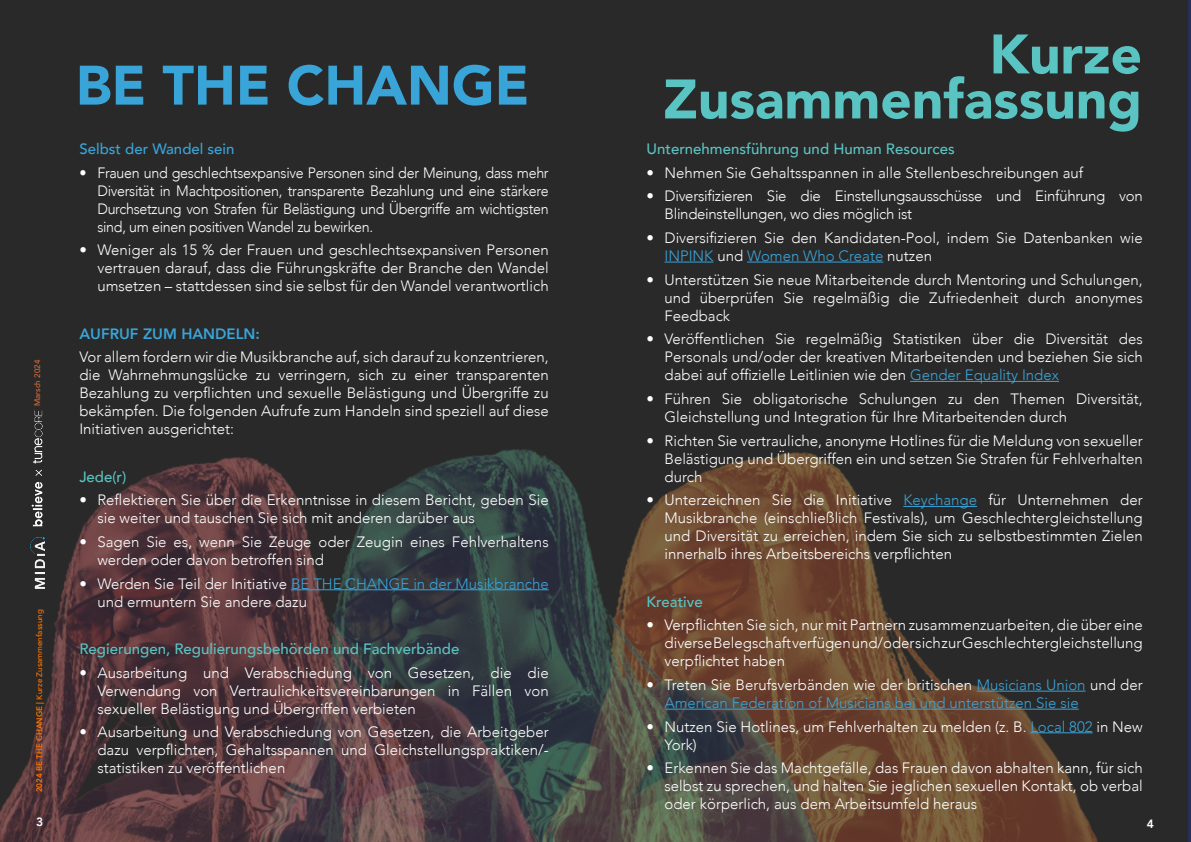
<style>
.page{position:relative;width:1191px;height:842px;background:#292929}
.page>*{position:absolute;margin:0;border:0;box-sizing:border-box;transform-origin:0 0}
.t1{font:900 55px/45px "Avenir";color:#5ac4c2;text-align:right}
.t2{font:900 55px "Avenir";color:#39a4d8}
.t3{font:300 15px/18px "Avenir";color:#fff;text-align:justify}
.t4{font:300 15px/18px "Avenir";color:#fff;text-align:justify;scale:.95 1}
.t5{font:300 15px/18px "Avenir";color:#39a4d8}
.t6{font:500 15px "Avenir";color:#5ac4c2}
.t7{font:300 15px/18px "Avenir";letter-spacing:-.02em;color:#fff}
.t8{font:500 15px "Avenir";color:#39a4d8}
.t9{font:800 15px "Avenir";color:#39a4d8}
.t10{font:800 12px "Avenir";color:#fff}
.t11{font:500 8px "Avenir";color:#f70}
.t12{font:500 8px "Avenir";color:#d86d38}
.s1{font-weight:800}
.s2{color:#39a4d8}
.s3{color:#fff}
</style>
<div class="page">
<img style="left:833px;top:437px;width:281px;height:405px">
<img style="left:247px;top:218px;width:586px;height:624px">
<img style="left:0;top:224px;width:623px;height:618px">
<hr style="left:291px;top:589px;width:258px;height:1px;background:#39a4d8">
<hr style="left:664px;top:262px;width:49px;height:1px;background:#39a4d8">
<hr style="left:747px;top:262px;width:136px;height:1px;background:#39a4d8">
<hr style="left:910px;top:381px;width:149px;height:1px;background:#39a4d8">
<hr style="left:903px;top:506px;width:74px;height:1px;background:#39a4d8">
<hr style="left:976px;top:691px;width:109px;height:1px;background:#39a4d8">
<hr style="left:664px;top:709px;width:414px;height:1px;background:#39a4d8">
<hr style="left:1030px;top:732px;width:62px;height:1px;background:#39a4d8">
<p class="t12" style="left:30px;top:406px;width:48px;rotate:-90deg">Marsch 2024</p>
<p class="t11" style="left:32px;top:792px;width:184px;rotate:-90deg"><span class="s1">2024 BE THE CHANGE |</span> Kurze Zusammenfassung</p>
<p class="t10" style="left:36px;top:812px;width:9px">3</p>
<h1 class="t2" style="left:76px;top:38px;width:455px">BE THE CHANGE</h1>
<p class="t8" style="left:79px;top:136px;width:157px">Selbst der Wandel sein</p>
<p class="t4" style="left:97px;top:163px;width:476px;text-indent:-18px">• Frauen und geschlechtsexpansive Personen sind der Meinung, dass mehr Diversität in Machtpositionen, transparente Bezahlung und eine stärkere Durchsetzung von Strafen für Belästigung und Übergriffe am wichtigsten sind, um einen positiven Wandel zu bewirken.</p>
<p class="t3" style="left:97px;top:241px;width:453px;text-indent:-18px">• Weniger als 15 % der Frauen und geschlechtsexpansiven Personen vertrauen darauf, dass die Führungskräfte der Branche den Wandel umsetzen – stattdessen sind sie selbst für den Wandel verantwortlich</p>
<p class="t9" style="left:79px;top:322px;width:182px">AUFRUF ZUM HANDELN:</p>
<p class="t3" style="left:79px;top:348px;width:471px">Vor allem fordern wir die Musikbranche auf, sich darauf zu konzentrieren, die Wahrnehmungslücke zu verringern, sich zu einer transparenten Bezahlung zu verpflichten und sexuelle Belästigung und Übergriffe zu bekämpfen. Die folgenden Aufrufe zum Handeln sind speziell auf diese Initiativen ausgerichtet:</p>
<p class="t6" style="left:79px;top:463px;width:48px">Jede(r)</p>
<p class="t3" style="left:97px;top:491px;width:453px;text-indent:-18px">• Reflektieren Sie über die Erkenntnisse in diesem Bericht, geben Sie sie weiter und tauschen Sie sich mit anderen darüber aus</p>
<p class="t3" style="left:97px;top:533px;width:453px;text-indent:-18px">• Sagen Sie es, wenn Sie Zeuge oder Zeugin eines Fehlverhaltens werden oder davon betroffen sind</p>
<p class="t3" style="left:97px;top:574px;width:453px;text-indent:-18px">• Werden Sie Teil der Initiative <span class="s2">BE THE CHANGE in der Musikbranche </span>und ermuntern Sie andere dazu</p>
<p class="t6" style="left:79px;top:636px;width:381px">Regierungen, Regulierungsbehörden und Fachverbände</p>
<p class="t3" style="left:97px;top:663px;width:453px;text-indent:-18px">• Ausarbeitung und Verabschiedung von Gesetzen, die die Verwendung von Vertraulichkeitsvereinbarungen in Fällen von sexueller Belästigung und Übergriffen verbieten</p>
<p class="t3" style="left:97px;top:723px;width:453px;text-indent:-18px">• Ausarbeitung und Verabschiedung von Gesetzen, die Arbeitgeber dazu verpflichten, Gehaltsspannen und Gleichstellungspraktiken/- statistiken zu veröffentlichen</p>
<h1 class="t1" style="left:663px;top:30px;width:480px">Kurze<br>Zusammenfassung</h1>
<p class="t6" style="left:646px;top:136px;width:310px">Unternehmensführung und Human Resources</p>
<p class="t3" style="left:646px;top:163px;width:438px">• Nehmen Sie Gehaltsspannen in alle Stellenbeschreibungen auf</p>
<p class="t7" style="left:664px;top:187px;width:480px;text-indent:-18px">• Diversifizieren Sie die Einstellungsausschüsse und Einführung von<br>Blindeinstellungen, wo dies möglich ist</p>
<p class="t3" style="left:664px;top:229px;width:480px;text-indent:-18px">• Diversifizieren Sie den Kandidaten-Pool, indem Sie Datenbanken wie<br><span class="s2">INPINK</span> und <span class="s2">Women Who Create</span> nutzen</p>
<p class="t3" style="left:664px;top:270px;width:480px;text-indent:-18px">• Unterstützen Sie neue Mitarbeitende durch Mentoring und Schulungen, und überprüfen Sie regelmäßig die Zufriedenheit durch anonymes Feedback</p>
<p class="t3" style="left:664px;top:330px;width:480px;text-indent:-18px">• Veröffentlichen Sie regelmäßig Statistiken über die Diversität des Personals und/oder der kreativen Mitarbeitenden und beziehen Sie sich dabei auf offizielle Leitlinien wie den <span class="s2">Gender Equality Index</span></p>
<p class="t3" style="left:664px;top:390px;width:480px;text-indent:-18px">• Führen Sie obligatorische Schulungen zu den Themen Diversität,<br>Gleichstellung und Integration für Ihre Mitarbeitenden durch</p>
<p class="t3" style="left:664px;top:431px;width:480px;text-indent:-18px">• Richten Sie vertrauliche, anonyme Hotlines für die Meldung von sexueller Belästigung und Übergriffen ein und setzen Sie Strafen für Fehlverhalten durch</p>
<p class="t3" style="left:664px;top:491px;width:480px;text-indent:-18px">• Unterzeichnen Sie die Initiative <span class="s2">Keychange</span> für Unternehmen der Musikbranche (einschließlich Festivals), um Geschlechtergleichstellung und Diversität zu erreichen, indem Sie sich zu selbstbestimmten Zielen innerhalb ihres Arbeitsbereichs verpflichten</p>
<p class="t6" style="left:646px;top:588px;width:58px">Kreative</p>
<p class="t3" style="left:664px;top:616px;width:480px;text-indent:-18px">• Verpflichten Sie sich, nur mit Partnern zusammenzuarbeiten, die über eine diverse Belegschaft verfügen und/oder sich zur Geschlechtergleichstellung verpflichtet haben</p>
<p class="t5" style="left:664px;top:676px;width:480px;text-indent:-18px"><span class="s3">• Treten Sie Berufsverbänden wie der britischen</span> Musicians Union <span class="s3">und der<br></span>American Federation of Musicians bei und unterstützen Sie sie</p>
<p class="t3" style="left:664px;top:717px;width:480px;text-indent:-18px">• Nutzen Sie Hotlines, um Fehlverhalten zu melden (z. B. <span class="s2">Local 802</span> in New<br>York)</p>
<p class="t3" style="left:664px;top:759px;width:480px;text-indent:-18px">• Erkennen Sie das Machtgefälle, das Frauen davon abhalten kann, für sich selbst zu sprechen, und halten Sie jeglichen sexuellen Kontakt, ob verbal oder körperlich, aus dem Arbeitsumfeld heraus</p>
<p class="t10" style="left:1147px;top:815px;width:9px">4</p>
</div>
